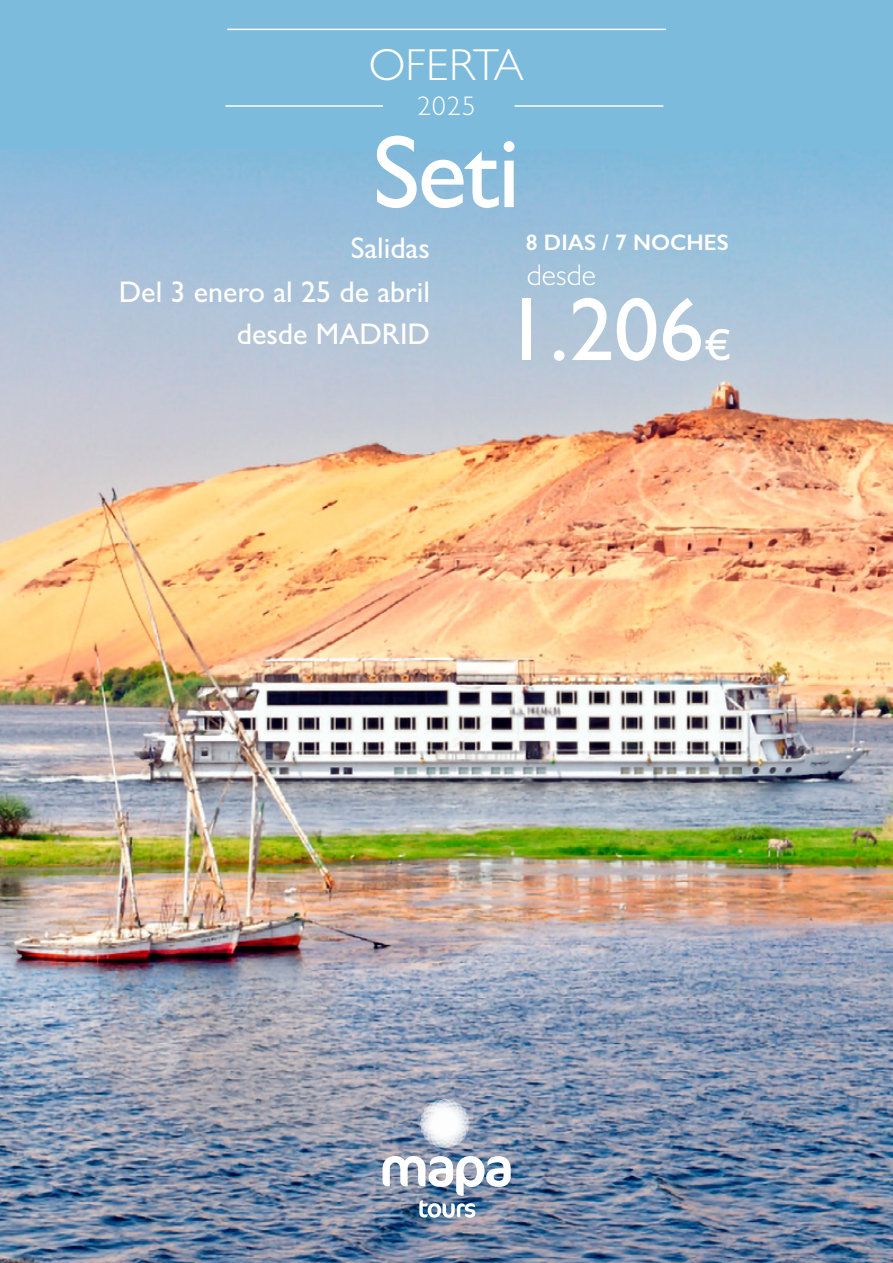
<style>
.page{position:relative;width:893px;height:1263px;background:#7dbbdc}
.page>*{position:absolute;margin:0;border:0;box-sizing:border-box;transform-origin:0 0}
.t1{font:500 103.5px "Gill Sans";color:#fff}
.t2{font:500 90px "Gill Sans";color:#fff}
.t3{font:300 45px "Gill Sans";letter-spacing:.01em;color:#fff}
.t4{font:500 30px/44.5px "Gill Sans";color:#fff;text-align:right}
.t5{font:300 30px "Gill Sans";color:#fff}
.t6{font:300 27px "Gill Sans";color:#fff}
.t7{font:600 22.5px "Gill Sans";color:#fff}
.s1{font-size:45px}
</style>
<div class="page">
<img style="left:0;top:151px;width:893px;height:1112px">
<svg style="left:421px;top:1100px;width:48px;height:47px;background:#d4d9e2"></svg>
<img style="left:382px;top:1156px;width:129px;height:62px">
<hr style="left:225px;top:105px;width:158px;height:2px;background:#fff">
<hr style="left:514px;top:105px;width:149px;height:2px;background:#fff">
<hr style="left:227px;top:29px;width:439px;height:1px;background:#fff">
<h3 class="t3" style="left:369px;top:37px;width:156px">OFERTA</h3>
<p class="t6" style="left:417px;top:90px;width:60px">2025</p>
<h1 class="t1" style="left:373px;top:111px;width:149px">Seti</h1>
<p class="t4" style="left:119px;top:225px;width:313px">Salidas<br>Del 3 enero al 25 de abril</p>
<p class="t4" style="left:237px;top:311px;width:195px">desde MADRID</p>
<p class="t7" style="left:526px;top:229px;width:204px">8 DIAS / 7 NOCHES</p>
<p class="t5" style="left:527px;top:256px;width:71px">desde</p>
<h2 class="t2" style="left:504px;top:276px;width:229px">1.206<span class="s1">€</span></h2>
</div>
